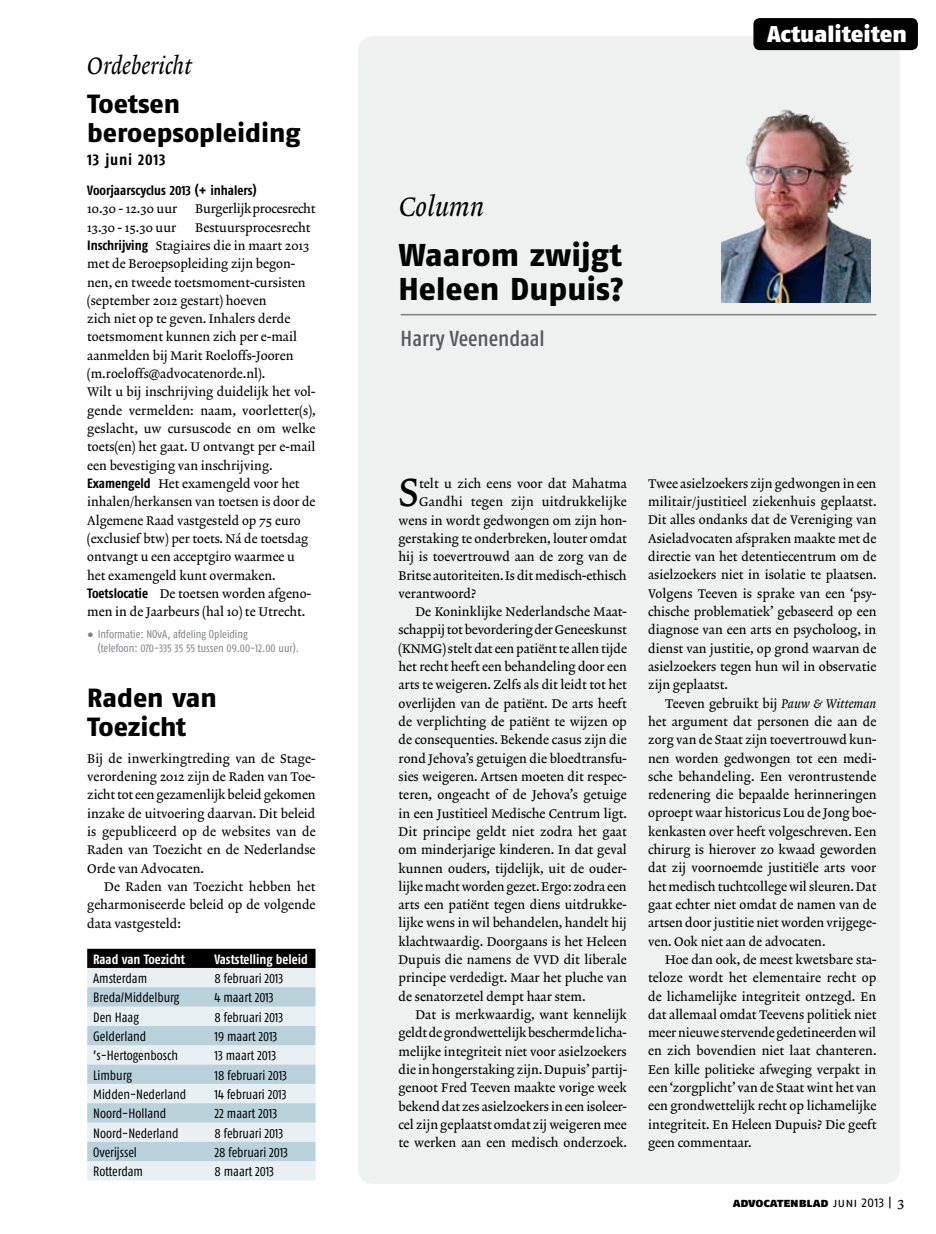
<style>
.page{position:relative;width:936px;height:1234px;background:#fff}
.page>*{position:absolute;margin:0;border:0;box-sizing:border-box;transform-origin:0 0}
.t1{font:39.75px "Lexicon No 2 Roman A Txt";color:#000}
.t2{font:31.5px/33.3px "Fago No Exb Lf";color:#000}
.t3{font:27px "Lexicon No 2 Italic A Txt";color:#000}
.t4{font:26.25px/28.8px "Fago No Exb Lf";color:#000}
.t5{font:24px "Lexicon No 2 Italic A Txt";color:#000;scale:.96 1}
.t6{font:22.8px "Fago No Black Lf";color:#fff}
.t7{font:21.75px "Fago Co Med Lf";color:#58595b}
.t8{font:15.75px "Fago Co Bold Lf";letter-spacing:.045em;color:#000}
.t9{font:13.5px "Fago Co Regular Lf";letter-spacing:-.005em;color:#000}
.t10{font:13.5px "Fago Co Bold Lf";color:#fff}
.t11{font:13.5px "Fago Co Bold Lf";color:#000}
.t12{font:12.75px/18.3px "Lexicon No 2 Roman A Txt";color:#000;text-align:justify}
.t13{font:12.75px "Fago No Black Lf Caps";letter-spacing:-.005em;color:#000}
.t14{font:12.75px "Lexicon No 2 Roman A Txt";letter-spacing:-.02em;color:#000}
.t15{font:11.25px/13.5px "Fago Co Regular Lf";color:#808285}
.s1{font-family:"Fago Co Bold Lf";font-size:13.5px}
.s2{font-family:"Lexicon Xtra V05"}
.s3{font-family:"Fago No Black Lf";font-size:16.5px}
.s4{font-family:"Lexicon No 2 Italic A Txt"}
.s5{font-family:"Fago No Regular Lf Caps"}
.s6{font-family:"Lexicon No 2 Roman A Txt";font-size:14.25px}
</style>
<div class="page">
<div style="left:358px;top:36px;width:541px;height:1147px;background:#eff0f0;border-radius:15px"></div>
<hr style="left:400px;top:314px;width:476px;height:1px;background:#808285">
<div style="left:753px;top:18px;width:164px;height:32px;background:#000;border-radius:6px"></div>
<img style="left:721px;top:109px;width:149px;height:193px">
<div style="left:87px;top:948px;width:228px;height:19px;background:#000"></div>
<div style="left:87px;top:967px;width:228px;height:213px;background:#e8f0f3"></div>
<svg style="left:87px;top:987px;width:228px;height:173px"></svg>
<h3 class="t5" style="left:87px;top:51px;width:110px">Ordebericht</h3>
<h3 class="t4" style="left:87px;top:89px;width:215px">Toetsen beroepsopleiding</h3>
<p class="t8" style="left:87px;top:151px;width:80px">13 juni 2013</p>
<p class="t11" style="left:87px;top:182px;width:171px">Voorjaarscyclus 2013 (+ inhalers)</p>
<p class="t12" style="left:87px;top:200px;width:92px">10.30 - 12.30 uur</p>
<p class="t14" style="left:195px;top:201px;width:122px">Burgerlijk procesrecht</p>
<p class="t12" style="left:87px;top:219px;width:91px">13.30 - 15.30 uur</p>
<p class="t12" style="left:87px;top:219px;width:230px;text-align:left;text-indent:108px">Bestuursprocesrecht <span class="s1">Inschrijving</span> Stagiaires die in maart 2013 met de Beroepsopleiding zijn begon&shy;nen, en tweede toetsmoment-cursisten (september 2012 gestart) hoeven<br>zich niet op te geven. Inhalers derde toetsmoment kunnen zich per e-mail aanmelden bij Marit Roeloffs-Jooren (m.roeloffs<span class="s2">A</span>advocatenorde.nl).<br>Wilt u bij inschrijving duidelijk het vol&shy;gende vermelden: naam, voorletter(s), geslacht, uw cursuscode en om welke toets(en) het gaat. U ontvangt per e-mail een bevestiging van inschrijving.<br><span class="s1">Examengeld</span> Het examengeld voor het inhalen/herkansen van toetsen is door de Algemene Raad vastgesteld op 75 euro (exclusief btw) per toets. Ná de toetsdag ontvangt u een acceptgiro waarmee u het examengeld kunt overmaken.<br><span class="s1">Toetslocatie</span> De toetsen worden afgeno&shy;men in de Jaarbeurs (hal 10) te Utrecht.</p>
<p class="t15" style="left:98px;top:627px;width:203px;text-indent:-11px"><span class="s3">•</span> Informatie: NOvA, afdeling Opleiding<br>(telefoon: 070-335 35 55 tussen 09.00-12.00 uur).</p>
<h3 class="t4" style="left:87px;top:682px;width:131px;line-height:29.5px">Raden van<br>Toezicht</h3>
<p class="t12" style="left:87px;top:749px;width:230px">Bij de inwerkingtreding van de Stage&shy;verordening 2012 zijn de Raden van Toe&shy;zicht tot een gezamenlijk beleid gekomen inzake de uitvoering daarvan. Dit beleid is gepubliceerd op de websites van de Raden van Toezicht en de Nederlandse Orde van Advocaten.</p>
<p class="t12" style="left:87px;top:877px;width:230px;text-indent:17px">De Raden van Toezicht hebben het geharmoniseerde beleid op de volgende data vastgesteld:</p>
<p class="t10" style="left:93px;top:950px;width:93px">Raad van Toezicht</p>
<p class="t10" style="left:214px;top:950px;width:95px">Vaststelling beleid</p>
<p class="t9" style="left:93px;top:970px;width:55px">Amsterdam</p>
<p class="t9" style="left:214px;top:970px;width:70px">8 februari 2013</p>
<p class="t9" style="left:93px;top:989px;width:88px">Breda/Middelburg</p>
<p class="t9" style="left:214px;top:989px;width:61px">4 maart 2013</p>
<p class="t9" style="left:93px;top:1009px;width:47px">Den Haag</p>
<p class="t9" style="left:214px;top:1009px;width:70px">8 februari 2013</p>
<p class="t9" style="left:93px;top:1028px;width:55px">Gelderland</p>
<p class="t9" style="left:214px;top:1028px;width:64px">19 maart 2013</p>
<p class="t9" style="left:93px;top:1047px;width:86px">’s-Hertogenbosch</p>
<p class="t9" style="left:214px;top:1047px;width:63px">13 maart 2013</p>
<p class="t9" style="left:93px;top:1066px;width:40px">Limburg</p>
<p class="t9" style="left:214px;top:1066px;width:74px">18 februari 2013</p>
<p class="t9" style="left:93px;top:1086px;width:95px">Midden-Nederland</p>
<p class="t9" style="left:214px;top:1086px;width:74px">14 februari 2013</p>
<p class="t9" style="left:93px;top:1105px;width:75px">Noord-Holland</p>
<p class="t9" style="left:214px;top:1105px;width:64px">22 maart 2013</p>
<p class="t9" style="left:93px;top:1124px;width:87px">Noord-Nederland</p>
<p class="t9" style="left:214px;top:1124px;width:70px">8 februari 2013</p>
<p class="t9" style="left:93px;top:1144px;width:45px">Overijssel</p>
<p class="t9" style="left:214px;top:1144px;width:75px">28 februari 2013</p>
<p class="t9" style="left:93px;top:1163px;width:51px">Rotterdam</p>
<p class="t9" style="left:214px;top:1163px;width:61px">8 maart 2013</p>
<h3 class="t6" style="left:767px;top:20px;width:141px">Actualiteiten</h3>
<h3 class="t3" style="left:399px;top:191px;width:86px">Column</h3>
<h2 class="t2" style="left:398px;top:238px;width:227px">Waarom zwijgt<br>Heleen Dupuis?</h2>
<h3 class="t7" style="left:400px;top:326px;width:146px">Harry Veenendaal</h3>
<h1 class="t1" style="left:398px;top:469px;width:22px">S</h1>
<p class="t12" style="left:419px;top:475px;width:209px">telt u zich eens voor dat Mahatma</p>
<p class="t12" style="left:419px;top:493px;width:209px">Gandhi tegen zijn uitdrukkelijke</p>
<p class="t12" style="left:398px;top:511px;width:230px">wens in wordt gedwongen om zijn hon-</p>
<p class="t12" style="left:398px;top:530px;width:230px">gerstaking te onderbreken, louter omdat</p>
<p class="t12" style="left:398px;top:548px;width:230px">hij is toevertrouwd aan de zorg van de</p>
<p class="t12" style="left:398px;top:566px;width:230px">Britse autoriteiten. Is dit medisch-ethisch</p>
<p class="t12" style="left:398px;top:584px;width:79px">verantwoord?</p>
<p class="t12" style="left:415px;top:603px;width:213px">De Koninklijke Nederlandsche Maat-</p>
<p class="t12" style="left:398px;top:621px;width:230px">schappij tot bevordering der Geneeskunst</p>
<p class="t12" style="left:398px;top:639px;width:230px">(KNMG) stelt dat een patiënt te allen tijde</p>
<p class="t12" style="left:398px;top:658px;width:230px">het recht heeft een behandeling door een</p>
<p class="t12" style="left:398px;top:676px;width:230px">arts te weigeren. Zelfs als dit leidt tot het</p>
<p class="t12" style="left:398px;top:694px;width:230px">overlijden van de patiënt. De arts heeft</p>
<p class="t12" style="left:398px;top:713px;width:230px">de verplichting de patiënt te wijzen op</p>
<p class="t12" style="left:398px;top:731px;width:230px">de consequenties. Bekende casus zijn die</p>
<p class="t12" style="left:398px;top:749px;width:230px">rond Jehova’s getuigen die bloedtransfu-</p>
<p class="t12" style="left:398px;top:767px;width:230px">sies weigeren. Artsen moeten dit respec-</p>
<p class="t12" style="left:398px;top:786px;width:230px">teren, ongeacht of de Jehova’s getuige</p>
<p class="t12" style="left:398px;top:804px;width:230px">in een Justitieel Medische Centrum ligt.</p>
<p class="t12" style="left:398px;top:822px;width:230px">Dit principe geldt niet zodra het gaat</p>
<p class="t12" style="left:398px;top:841px;width:230px">om minderjarige kinderen. In dat geval</p>
<p class="t12" style="left:398px;top:859px;width:230px">kunnen ouders, tijdelijk, uit de ouder-</p>
<p class="t12" style="left:398px;top:877px;width:230px">lijke macht worden gezet. Ergo: zodra een</p>
<p class="t12" style="left:398px;top:896px;width:230px">arts een patiënt tegen diens uitdrukke-</p>
<p class="t12" style="left:398px;top:914px;width:230px">lijke wens in wil behandelen, handelt hij</p>
<p class="t12" style="left:398px;top:932px;width:230px">klachtwaardig. Doorgaans is het Heleen</p>
<p class="t12" style="left:398px;top:950px;width:230px">Dupuis die namens de VVD dit liberale</p>
<p class="t12" style="left:398px;top:969px;width:230px">principe verdedigt. Maar het pluche van</p>
<p class="t12" style="left:398px;top:987px;width:189px">de senatorzetel dempt haar stem.</p>
<p class="t12" style="left:415px;top:1005px;width:213px">Dat is merkwaardig, want kennelijk</p>
<p class="t12" style="left:398px;top:1024px;width:230px">geldt de grondwettelijk beschermde licha-</p>
<p class="t12" style="left:398px;top:1042px;width:230px">melijke integriteit niet voor asielzoekers</p>
<p class="t12" style="left:398px;top:1060px;width:230px">die in hongerstaking zijn. Dupuis’ partij-</p>
<p class="t12" style="left:398px;top:1078px;width:230px">genoot Fred Teeven maakte vorige week</p>
<p class="t12" style="left:398px;top:1097px;width:230px">bekend dat zes asielzoekers in een isoleer-</p>
<p class="t12" style="left:398px;top:1115px;width:230px">cel zijn geplaatst omdat zij weigeren mee</p>
<p class="t12" style="left:398px;top:1133px;width:230px">te werken aan een medisch onderzoek.</p>
<p class="t12" style="left:648px;top:475px;width:230px">Twee asielzoekers zijn gedwongen in een militair/justitieel ziekenhuis geplaatst.<br>Dit alles ondanks dat de Vereniging van Asieladvocaten afspraken maakte met de directie van het detentiecentrum om de asielzoekers niet in isolatie te plaatsen.<br>Volgens Teeven is sprake van een ‘psy&shy;chische problematiek’ gebaseerd op een diagnose van een arts en psycholoog, in dienst van justitie, op grond waarvan de asielzoekers tegen hun wil in observatie zijn geplaatst.</p>
<p class="t12" style="left:648px;top:694px;width:230px;text-indent:17px">Teeven gebruikt bij <span class="s4">Pauw &amp; Witteman </span>het argument dat personen die aan de zorg van de Staat zijn toevertrouwd kun&shy;nen worden gedwongen tot een medi&shy;sche behandeling. Een verontrustende redenering die bepaalde herinneringen oproept waar historicus Lou de Jong boe&shy;kenkasten over heeft volgeschreven. Een chirurg is hierover zo kwaad geworden dat zij voornoemde justitiële arts voor het medisch tuchtcollege wil sleuren. Dat gaat echter niet omdat de namen van de artsen door justitie niet worden vrijgege&shy;ven. Ook niet aan de advocaten.</p>
<p class="t12" style="left:648px;top:950px;width:230px;text-indent:17px">Hoe dan ook, de meest kwetsbare sta&shy;teloze wordt het elementaire recht op de lichamelijke integriteit ontzegd. En dat allemaal omdat Teevens politiek niet meer nieuwe stervende gedetineerden wil en zich bovendien niet laat chanteren.<br>Een kille politieke afweging verpakt in een ‘zorgplicht’ van de Staat wint het van een grondwettelijk recht op lichamelijke integriteit. En Heleen Dupuis? Die geeft geen commentaar.</p>
<p class="t13" style="left:732px;top:1194px;width:173px">advocatenblad <span class="s5">juni 2013 |</span> <span class="s6">3</span></p>
</div>
